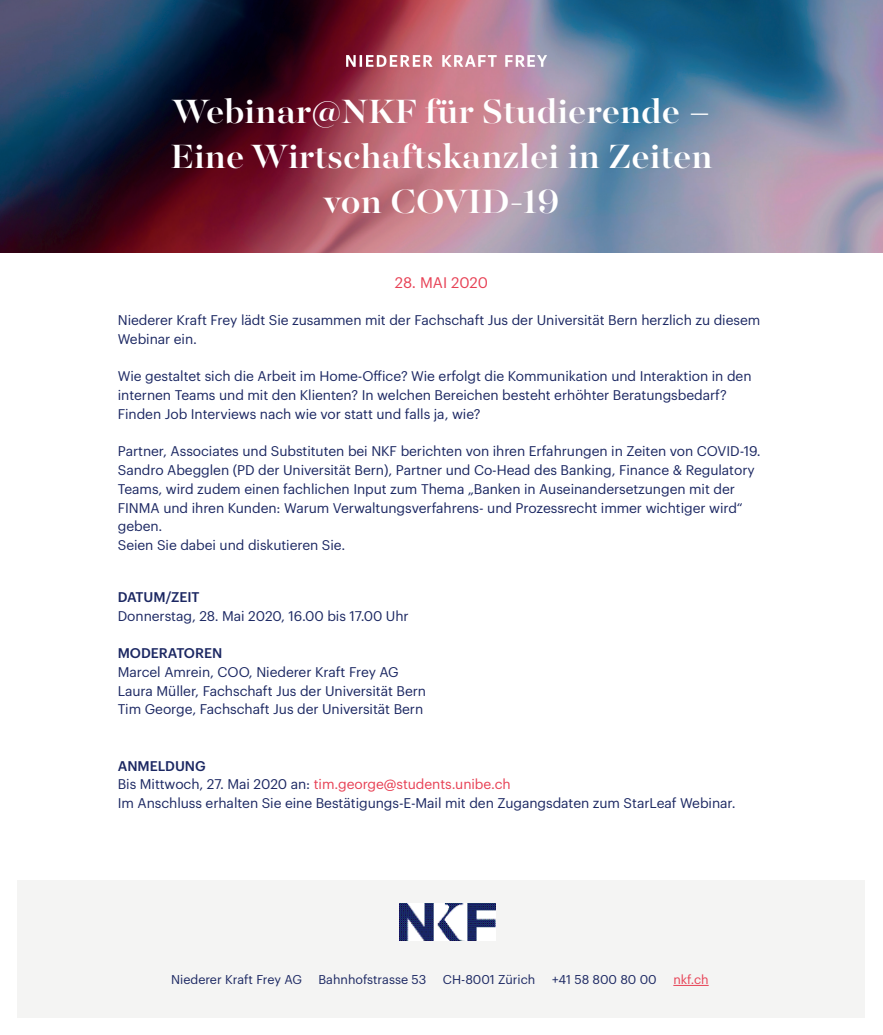
<style>
.page{position:relative;width:883px;height:1035px;background:#fff}
.page>*{position:absolute;margin:0;border:0;box-sizing:border-box;transform-origin:0 0}
.t1{font:500 37.5px "Majesti Banner";color:#fff}
.t2{font:15px "Graphik";color:#e74054}
.t3{font:13.75px/18.8px "Graphik";letter-spacing:-.005em;color:#1b2762}
.t4{font:13.75px "Graphik";letter-spacing:-.005em;color:#e74054}
.t5{font:500 13.75px "Graphik";letter-spacing:-.005em;color:#1b2762}
.t6{font:12.5px "Graphik";color:#1b2762}
.t7{font:12.5px "Graphik";color:#e74054}
.s1{color:#1b2762}
</style>
<div class="page">
<img style="left:0;top:0;width:882px;height:252px">
<img style="left:346px;top:55px;width:200px;height:11px">
<div style="left:18px;top:879px;width:847px;height:138px;background:#f4f4f3"></div>
<img style="left:399px;top:904px;width:96px;height:36px">
<hr style="left:673px;top:985px;width:35px;height:1px;background:#e74054">
<p class="t1" style="left:172px;top:87px;width:539px">Webinar@NKF für Studierende –</p>
<p class="t1" style="left:170px;top:132px;width:543px">Eine Wirtschaftskanzlei in Zeiten</p>
<p class="t1" style="left:323px;top:177px;width:237px">von COVID-19</p>
<p class="t2" style="left:395px;top:271px;width:95px">28. MAI 2020</p>
<p class="t3" style="left:118px;top:309px;width:643px">Niederer Kraft Frey lädt Sie zusammen mit der Fachschaft Jus der Universität Bern herzlich zu diesem<br>Webinar ein.</p>
<p class="t3" style="left:118px;top:366px;width:635px">Wie gestaltet sich die Arbeit im Home-Office? Wie erfolgt die Kommunikation und Interaktion in den internen Teams und mit den Klienten? In welchen Bereichen besteht erhöhter Beratungsbedarf?</p>
<p class="t3" style="left:118px;top:403px;width:364px">Finden Job Interviews nach wie vor statt und falls ja, wie?</p>
<p class="t3" style="left:118px;top:441px;width:644px">Partner, Associates und Substituten bei NKF berichten von ihren Erfahrungen in Zeiten von COVID-19.<br>Sandro Abegglen (PD der Universität Bern), Partner und Co-Head des Banking, Finance &amp; Regulatory Teams, wird zudem einen fachlichen Input zum Thema „Banken in Auseinandersetzungen mit der FINMA und ihren Kunden: Warum Verwaltungsverfahrens- und Prozessrecht immer wichtiger wird“ geben.</p>
<p class="t3" style="left:118px;top:534px;width:229px">Seien Sie dabei und diskutieren Sie.</p>
<p class="t5" style="left:118px;top:586px;width:83px">DATUM/ZEIT</p>
<p class="t3" style="left:118px;top:605px;width:292px">Donnerstag, 28. Mai 2020, 16.00 bis 17.00 Uhr</p>
<p class="t5" style="left:118px;top:642px;width:106px">MODERATOREN</p>
<p class="t3" style="left:118px;top:661px;width:282px">Marcel Amrein, COO, Niederer Kraft Frey AG</p>
<p class="t3" style="left:118px;top:680px;width:310px">Laura Müller, Fachschaft Jus der Universität Bern</p>
<p class="t3" style="left:118px;top:699px;width:307px">Tim George, Fachschaft Jus der Universität Bern</p>
<p class="t5" style="left:118px;top:755px;width:89px">ANMELDUNG</p>
<p class="t4" style="left:118px;top:774px;width:394px"><span class="s1">Bis Mittwoch, 27. Mai 2020 an:</span> tim.george@students.unibe.ch</p>
<p class="t3" style="left:118px;top:792px;width:619px">Im Anschluss erhalten Sie eine Bestätigungs-E-Mail mit den Zugangsdaten zum StarLeaf Webinar.</p>
<p class="t6" style="left:171px;top:970px;width:132px">Niederer Kraft Frey AG</p>
<p class="t6" style="left:318px;top:970px;width:109px">Bahnhofstrasse 53</p>
<p class="t6" style="left:443px;top:970px;width:94px">CH-8001 Zürich</p>
<p class="t6" style="left:552px;top:970px;width:106px">+41 58 800 80 00</p>
<p class="t7" style="left:673px;top:970px;width:37px">nkf.ch</p>
</div>
